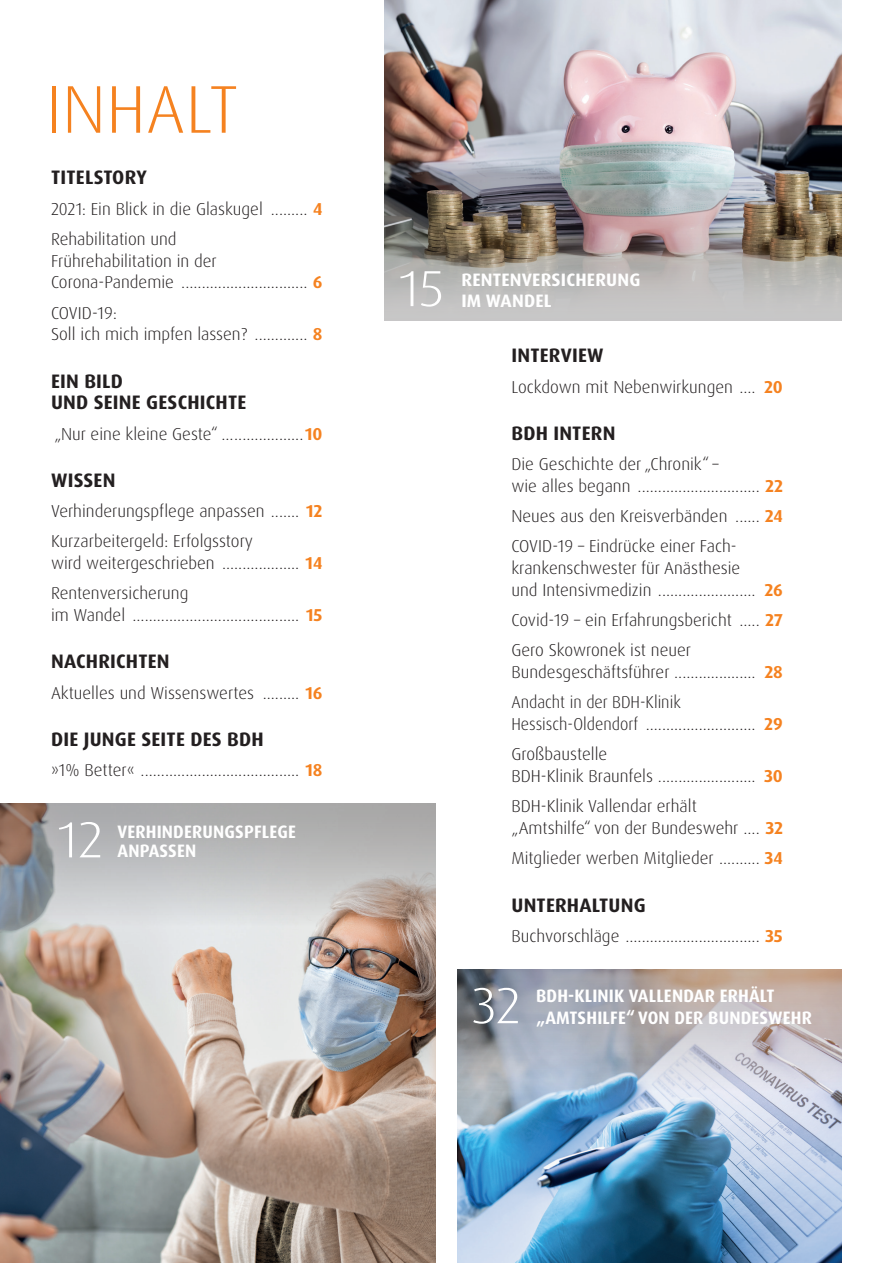
<style>
.page{position:relative;width:893px;height:1263px;background:#fff}
.page>*{position:absolute;margin:0;border:0;box-sizing:border-box;transform-origin:0 0}
.t1{font:300 67.5px "Dax OT";letter-spacing:.01em;color:#f58220}
.t2{font:300 50.7px "Dax OT";color:#fff;scale:1.06 1}
.t3{font:700 19.5px/21.8px "Dax OT";letter-spacing:.01em;color:#231f20}
.t4{font:700 18px/22.5px "Dax OT";letter-spacing:.01em;color:#fff;scale:.95 1}
.t5{font:700 18px/21.6px "Dax OT";letter-spacing:.01em;color:#fff}
.t6{font:300 17.25px/30.3px "Dax OT";color:#231f20}
.t7{font:300 17.25px/30.3px "Dax OT";color:#231f20;scale:.95 1}
.s1{font-weight:700;color:#f58220}
</style>
<div class="page">
<img style="left:385px;top:0;width:457px;height:161px">
<img style="left:457px;top:1092px;width:385px;height:171px">
<svg style="left:457px;top:969px;width:385px;height:123px;background:#b0afb5"></svg>
<img style="left:385px;top:161px;width:457px;height:159px">
<img style="left:0;top:926px;width:436px;height:337px">
<svg style="left:0;top:804px;width:436px;height:122px;background:#b7b5b5"></svg>
<h1 class="t1" style="left:46px;top:67px;width:194px">INHALT</h1>
<p class="t3" style="left:51px;top:167px;width:97px">TITELSTORY</p>
<p class="t6" style="left:51px;top:194px;width:273px">2021: Ein Blick in die Glaskugel ......... <span class="s1">4<br></span>Rehabilitation und</p>
<p class="t6" style="left:51px;top:250px;width:273px;line-height:21.8px">Frührehabilitation in der<br>Corona-Pandemie ............................... <span class="s1">6</span></p>
<p class="t6" style="left:51px;top:302px;width:273px;line-height:21.8px">COVID-19:<br>Soll ich mich impfen lassen? ............. <span class="s1">8</span></p>
<p class="t3" style="left:51px;top:370px;width:197px">EIN BILD<br>UND SEINE GESCHICHTE</p>
<p class="t6" style="left:54px;top:419px;width:270px">„Nur eine kleine Geste“ ....................<span class="s1">10</span></p>
<p class="t3" style="left:51px;top:469px;width:66px">WISSEN</p>
<p class="t6" style="left:51px;top:496px;width:273px">Verhinderungspflege anpassen ....... <span class="s1">12<br></span>Kurzarbeitergeld: Erfolgsstory</p>
<p class="t6" style="left:51px;top:548px;width:273px">wird weitergeschrieben ................... <span class="s1">14<br></span>Rentenversicherung</p>
<p class="t6" style="left:51px;top:600px;width:273px">im Wandel ......................................... <span class="s1">15</span></p>
<p class="t3" style="left:51px;top:651px;width:120px">NACHRICHTEN</p>
<p class="t6" style="left:51px;top:678px;width:273px">Aktuelles und Wissenswertes ......... <span class="s1">16</span></p>
<p class="t3" style="left:51px;top:728px;width:214px">DIE JUNGE SEITE DES BDH</p>
<p class="t6" style="left:51px;top:755px;width:273px">»1% Better« ....................................... <span class="s1">18</span></p>
<h2 class="t2" style="left:58px;top:808px;width:45px">12</h2>
<p class="t4" style="left:118px;top:820px;width:189px">VERHINDERUNGSPFLEGE</p>
<p class="t4" style="left:118px;top:840px;width:84px">ANPASSEN</p>
<h2 class="t2" style="left:399px;top:257px;width:44px">15</h2>
<p class="t5" style="left:461px;top:269px;width:181px">RENTENVERSICHERUNG<br>IM WANDEL</p>
<p class="t3" style="left:511px;top:345px;width:94px">INTERVIEW</p>
<p class="t6" style="left:511px;top:372px;width:273px">Lockdown mit Nebenwirkungen .... <span class="s1">20</span></p>
<p class="t3" style="left:511px;top:422px;width:105px">BDH INTERN</p>
<p class="t6" style="left:511px;top:453px;width:273px;line-height:21.8px">Die Geschichte der „Chronik“ –<br>wie alles begann .............................. <span class="s1">22</span></p>
<p class="t6" style="left:511px;top:501px;width:273px">Neues aus den Kreisverbänden ...... <span class="s1">24<br></span>COVID-19 – Eindrücke einer Fach-</p>
<p class="t6" style="left:511px;top:557px;width:273px;line-height:21.8px">krankenschwester für Anästhesie<br>und Intensivmedizin ........................ <span class="s1">26</span></p>
<p class="t6" style="left:511px;top:605px;width:273px">Covid-19 – ein Erfahrungsbericht ..... <span class="s1">27<br></span>Gero Skowronek ist neuer</p>
<p class="t6" style="left:511px;top:657px;width:273px">Bundesgeschäftsführer .................... <span class="s1">28<br></span>Andacht in der BDH-Klinik</p>
<p class="t7" style="left:511px;top:709px;width:287px">Hessisch-Oldendorf ........................... <span class="s1">29<br></span>Großbaustelle</p>
<p class="t6" style="left:511px;top:761px;width:273px">BDH-Klinik Braunfels ........................ <span class="s1">30<br></span>BDH-Klinik Vallendar erhält</p>
<p class="t6" style="left:511px;top:813px;width:273px">„Amtshilfe“ von der Bundeswehr .... <span class="s1">32<br></span>Mitglieder werben Mitglieder .......... <span class="s1">34</span></p>
<p class="t3" style="left:511px;top:894px;width:136px">UNTERHALTUNG</p>
<p class="t6" style="left:511px;top:921px;width:273px">Buchvorschläge ................................. <span class="s1">35</span></p>
<h2 class="t2" style="left:472px;top:974px;width:48px">32</h2>
<p class="t4" style="left:536px;top:984px;width:292px">BDH-KLINIK VALLENDAR ERHÄLT „AMTSHILFE“ VON DER BUNDESWEHR</p>
</div>
